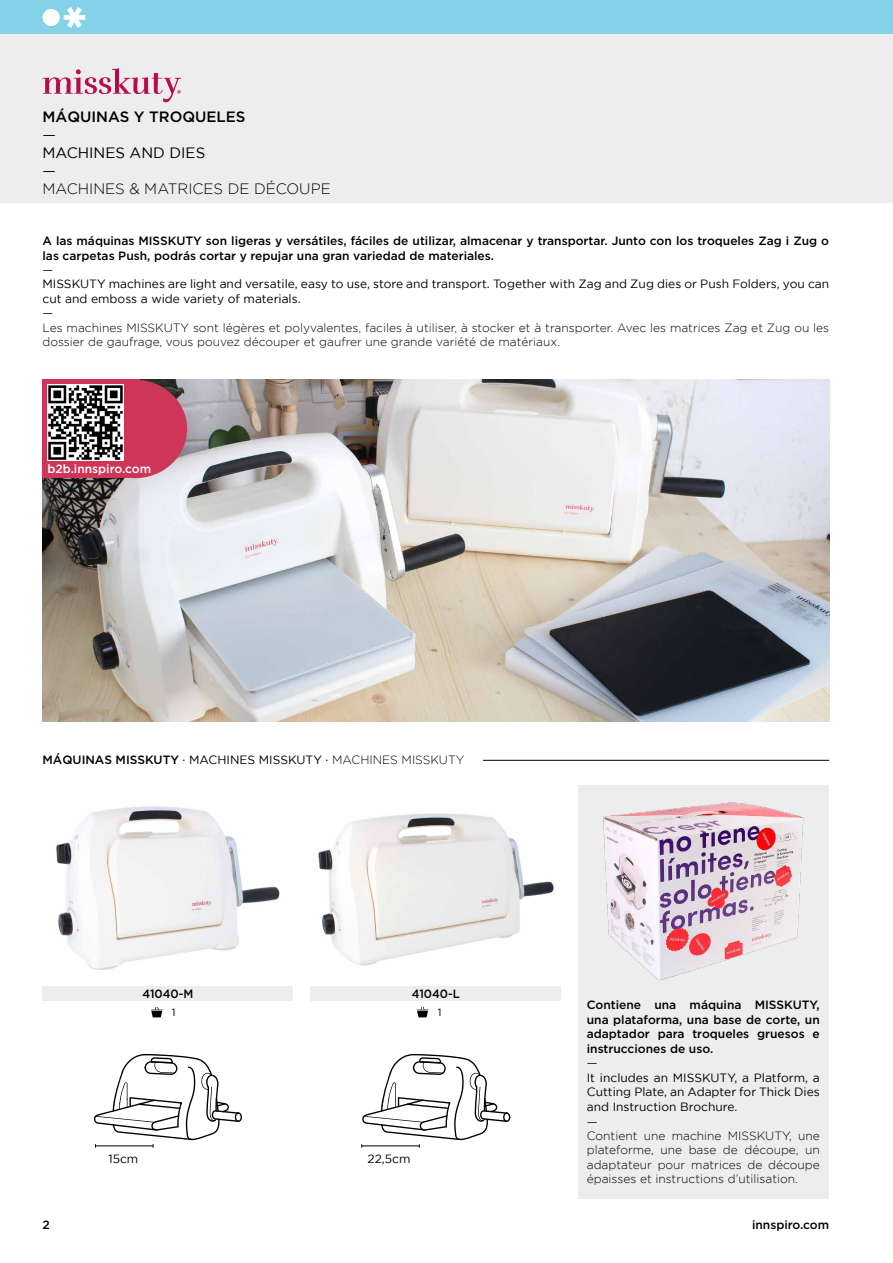
<style>
.page{position:relative;width:893px;height:1263px;background:#fff}
.page>*{position:absolute;margin:0;border:0;box-sizing:border-box;transform-origin:0 0}
.t1{font:300 15px "Gotham";color:#000}
.t2{font:500 15px "Gotham";color:#000}
.t3{font:15px/18px "Gotham";color:#000}
.t4{font:300 12px/14.4px "Gotham";color:#000}
.t5{font:12px/14.5px "Gotham";color:#000}
.t6{font:500 12px/14.5px "Gotham";color:#000}
.t7{font:500 12px "Gotham";color:#fff}
.t8{font:500 12px "Gotham";color:#000;scale:.95 1}
.t9{font:10.5px "Gotham";color:#000}
.s1{font-weight:500}
.s2{font-weight:300}
</style>
<div class="page">
<div style="left:0;top:0;width:893px;height:34px;background:#84d2e7"></div>
<div style="left:43px;top:9px;width:17px;height:17px;background:#fff;border-radius:50%"></div>
<svg style="left:64px;top:7px;width:21px;height:21px"></svg>
<div style="left:0;top:34px;width:893px;height:169px;background:#ededed"></div>
<hr style="left:483px;top:760px;width:346px;height:1px;background:#000">
<img style="left:43px;top:380px;width:786px;height:341px">
<img style="left:56px;top:806px;width:224px;height:164px">
<img style="left:318px;top:813px;width:236px;height:153px">
<div style="left:578px;top:785px;width:251px;height:414px;background:#ededed"></div>
<div style="left:310px;top:986px;width:251px;height:14px;background:#ededed"></div>
<div style="left:43px;top:986px;width:250px;height:14px;background:#ededed"></div>
<img style="left:603px;top:802px;width:201px;height:179px">
<svg style="left:417px;top:1007px;width:12px;height:10px"></svg>
<svg style="left:151px;top:1007px;width:12px;height:10px"></svg>
<svg style="left:361px;top:1054px;width:149px;height:93px"></svg>
<svg style="left:94px;top:1054px;width:148px;height:93px"></svg>
<img style="left:43px;top:68px;width:137px;height:35px">
<div style="left:43px;top:380px;width:97px;height:98px;background:#cf3556"></div>
<div style="left:83px;top:380px;width:104px;height:98px;background:#cf3556;border-radius:50%"></div>
<img style="left:48px;top:385px;width:75px;height:75px">
<p class="t2" style="left:43px;top:108px;width:205px">MÁQUINAS Y TROQUELES</p>
<p class="t3" style="left:43px;top:125px;width:164px">—<br>MACHINES AND DIES —</p>
<p class="t1" style="left:43px;top:180px;width:290px">MACHINES &amp; MATRICES DE DÉCOUPE</p>
<p class="t6" style="left:43px;top:233px;width:788px">A las máquinas MISSKUTY son ligeras y versátiles, fáciles de utilizar, almacenar y transportar. Junto con los troqueles Zag i Zug o las carpetas Push, podrás cortar y repujar una gran variedad de materiales.</p>
<p class="t5" style="left:43px;top:262px;width:788px">—<br>MISSKUTY machines are light and versatile, easy to use, store and transport. Together with Zag and Zug dies or Push Folders, you can cut and emboss a wide variety of materials.<br>—</p>
<p class="t4" style="left:43px;top:320px;width:788px">Les machines MISSKUTY sont légères et polyvalentes, faciles à utiliser, à stocker et à transporter. Avec les matrices Zag et Zug ou les dossier de gaufrage, vous pouvez découper et gaufrer une grande variété de matériaux.</p>
<p class="t7" style="left:47px;top:462px;width:105px">b2b.innspiro.com</p>
<p class="t5" style="left:43px;top:752px;width:423px"><span class="s1">MÁQUINAS MISSKUTY</span> · MACHINES MISSKUTY · <span class="s2">MACHINES MISSKUTY</span></p>
<p class="t8" style="left:143px;top:986px;width:55px">41040-M</p>
<p class="t8" style="left:412px;top:986px;width:52px">41040-L</p>
<p class="t9" style="left:172px;top:1007px;width:5px">1</p>
<p class="t9" style="left:438px;top:1007px;width:5px">1</p>
<p class="t5" style="left:108px;top:1151px;width:31px">15cm</p>
<p class="t5" style="left:368px;top:1151px;width:44px">22,5cm</p>
<p class="t6" style="left:587px;top:997px;width:235px;text-align:justify">Contiene una máquina MISSKUTY, una plataforma, una base de corte, un adaptador para troqueles gruesos e instrucciones de uso.</p>
<p class="t5" style="left:587px;top:1055px;width:234px">—<br>It includes an MISSKUTY, a Platform, a<br>Cutting Plate, an Adapter for Thick Dies and Instruction Brochure.<br>—</p>
<p class="t4" style="left:587px;top:1128px;width:235px;text-align:justify">Contient une machine MISSKUTY, une plateforme, une base de découpe, un adaptateur pour matrices de découpe épaisses et instructions d’utilisation.</p>
<p class="t6" style="left:43px;top:1217px;width:9px">2</p>
<p class="t6" style="left:752px;top:1217px;width:79px">innspiro.com</p>
</div>
